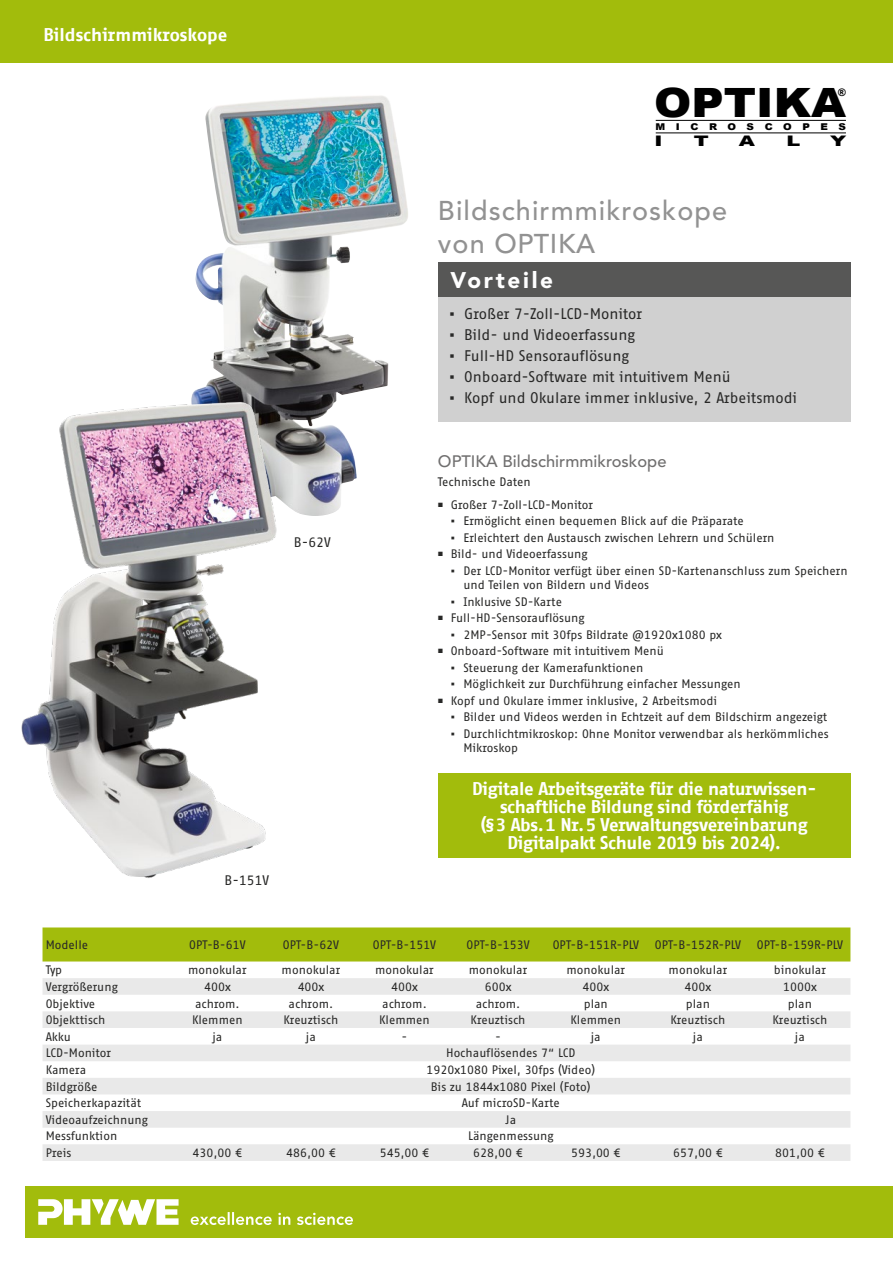
<style>
.page{position:relative;width:893px;height:1263px;background:#fff}
.page>*{position:absolute;margin:0;border:0;box-sizing:border-box;transform-origin:0 0}
.t1{font:900 40.35px "Arial";color:#000;scale:1.11 1}
.Lopende_tekst{font:500 27px/32.4px "Avenir LT Std";letter-spacing:.04em;color:#929292}
.Lopende_tekst-2{font:900 22.5px "Avenir LT Std";letter-spacing:.12em;color:#fff}
.Feature_Copy{font:700 18px/18px "Fago Office Sans CE";letter-spacing:-.02em;color:#fff;text-align:center}
.Feature_Copy-2{font:700 18px "Fago Office Sans CE";color:#fff}
.Artikelgruppe{font:500 16.5px "Avenir LT Std";color:#706f6f}
.Lopende_tekst-3{font:15px "Fago Office Sans OT";color:#282827}
.t2{font:900 14.55px "Arial";color:#000;scale:1.43 1}
.t3{font:13.5px "Fago Office Sans OT";color:#282827}
.ArtDesc_List{font:12px/14.4px "Fago Office Sans OT";color:#282827}
.Artikelgruppe-2{font:12px "Fago Office Sans OT";color:#282827}
.t4{font:900 10.35px "Arial";color:#000}
.t5{font:900 9.3px "Arial";letter-spacing:1.015em;color:#000;scale:1.11 1}
.s1{font-family:"Arial"}
</style>
<div class="page">
<div style="left:0;top:0;width:893px;height:63px;background:#a2bc0c"></div>
<div style="left:26px;top:1186px;width:867px;height:51px;background:#a2bc0c"></div>
<svg style="left:191px;top:1212px;width:162px;height:13px"></svg>
<svg style="left:38px;top:1199px;width:141px;height:26px"></svg>
<div style="left:43px;top:927px;width:807px;height:34px;background:#a2bc0c"></div>
<svg style="left:43px;top:978px;width:807px;height:183px;fill:#e9e9e9"></svg>
<img style="left:191px;top:95px;width:197px;height:421px">
<img style="left:21px;top:398px;width:279px;height:480px">
<div style="left:438px;top:290px;width:412px;height:132px;background:#d0d0d0"></div>
<div style="left:438px;top:262px;width:412px;height:34px;background:#575756"></div>
<hr style="left:656px;top:120px;width:190px;height:1px;background:#000">
<hr style="left:656px;top:133px;width:190px;height:1px;background:#000">
<div style="left:438px;top:774px;width:412px;height:84px;background:#a2bc0c"></div>
<p class="Feature_Copy-2" style="left:43px;top:24px;width:186px">Bildschirmmikroskope</p>
<p class="t3" style="left:294px;top:534px;width:38px">B-62V</p>
<p class="t3" style="left:225px;top:872px;width:46px">B-151V</p>
<p class="t1" style="left:654px;top:73px;width:174px">OPTIKA</p>
<p class="t5" style="left:655px;top:120px;width:173px">MICROSCOPES</p>
<p class="t4" style="left:838px;top:85px;width:10px">®</p>
<p class="t2" style="left:654px;top:130px;width:7px">I</p>
<p class="t2" style="left:694px;top:130px;width:12px">T</p>
<p class="t2" style="left:739px;top:130px;width:13px">A</p>
<p class="t2" style="left:786px;top:130px;width:11px">L</p>
<p class="t2" style="left:830px;top:130px;width:13px">Y</p>
<p class="Lopende_tekst" style="left:438px;top:195px;width:291px">Bildschirmmikroskope von OPTIKA</p>
<p class="Lopende_tekst-2" style="left:450px;top:267px;width:104px">Vorteile</p>
<p class="Lopende_tekst-3" style="left:450px;top:305px;width:194px"><span class="s1">▪</span> Großer 7-Zoll-LCD-Monitor</p>
<p class="Lopende_tekst-3" style="left:450px;top:326px;width:187px"><span class="s1">▪</span> Bild- und Videoerfassung</p>
<p class="Lopende_tekst-3" style="left:450px;top:347px;width:181px"><span class="s1">▪</span> Full-HD Sensorauflösung</p>
<p class="Lopende_tekst-3" style="left:450px;top:368px;width:283px"><span class="s1">▪</span> Onboard-Software mit intuitivem Menü</p>
<p class="Lopende_tekst-3" style="left:450px;top:389px;width:349px"><span class="s1">▪</span> Kopf und Okulare immer inklusive, 2 Arbeitsmodi</p>
<p class="Artikelgruppe" style="left:438px;top:452px;width:230px">OPTIKA Bildschirmmikroskope</p>
<p class="Artikelgruppe-2" style="left:438px;top:475px;width:94px">Technische Daten</p>
<p class="ArtDesc_List" style="left:438px;top:497px;width:157px"><sup>■</sup> Großer 7-Zoll-LCD-Monitor</p>
<p class="ArtDesc_List" style="left:451px;top:514px;width:295px"><span class="s1">▪</span> Ermöglicht einen bequemen Blick auf die Präparate</p>
<p class="ArtDesc_List" style="left:451px;top:531px;width:325px"><span class="s1">▪</span> Erleichtert den Austausch zwischen Lehrern und Schülern</p>
<p class="ArtDesc_List" style="left:438px;top:547px;width:151px"><sup>■</sup> Bild- und Videoerfassung</p>
<p class="ArtDesc_List" style="left:463px;top:564px;width:386px;text-indent:-13px"><span class="s1">▪</span> Der LCD-Monitor verfügt über einen SD-Kartenanschluss zum Speichern und Teilen von Bildern und Videos</p>
<p class="ArtDesc_List" style="left:451px;top:594px;width:113px"><span class="s1">▪</span> Inklusive SD-Karte</p>
<p class="ArtDesc_List" style="left:438px;top:611px;width:148px"><sup>■</sup> Full-HD-Sensorauflösung</p>
<p class="ArtDesc_List" style="left:451px;top:628px;width:273px"><span class="s1">▪</span> 2MP-Sensor mit 30fps Bildrate @1920x1080 px</p>
<p class="ArtDesc_List" style="left:438px;top:644px;width:228px"><sup>■</sup> Onboard-Software mit intuitivem Menü</p>
<p class="ArtDesc_List" style="left:451px;top:661px;width:194px"><span class="s1">▪</span> Steuerung der Kamerafunktionen</p>
<p class="ArtDesc_List" style="left:451px;top:677px;width:292px"><span class="s1">▪</span> Möglichkeit zur Durchführung einfacher Messungen</p>
<p class="ArtDesc_List" style="left:438px;top:694px;width:281px"><sup>■</sup> Kopf und Okulare immer inklusive, 2 Arbeitsmodi</p>
<p class="ArtDesc_List" style="left:451px;top:710px;width:378px"><span class="s1">▪</span> Bilder und Videos werden in Echtzeit auf dem Bildschirm angezeigt</p>
<p class="ArtDesc_List" style="left:463px;top:727px;width:367px;text-indent:-13px"><span class="s1">▪</span> Durchlichtmikroskop: Ohne Monitor verwendbar als herkömmliches<br>Mikroskop</p>
<p class="Feature_Copy" style="left:472px;top:779px;width:346px">Digitale Arbeitsgeräte für die naturwissen&shy;schaftliche Bildung sind förderfähig<br>(§3 Abs.1 Nr.5 Verwaltungsvereinbarung Digitalpakt Schule 2019 bis 2024).</p>
<p class="ArtDesc_List" style="left:46px;top:938px;width:44px">Modelle</p>
<p class="ArtDesc_List" style="left:189px;top:938px;width:58px">OPT-B-61V</p>
<p class="ArtDesc_List" style="left:283px;top:938px;width:58px">OPT-B-62V</p>
<p class="ArtDesc_List" style="left:373px;top:938px;width:65px">OPT-B-151V</p>
<p class="ArtDesc_List" style="left:466px;top:938px;width:65px">OPT-B-153V</p>
<p class="ArtDesc_List" style="left:553px;top:938px;width:88px">OPT-B-151R-PLV</p>
<p class="ArtDesc_List" style="left:655px;top:938px;width:88px">OPT-B-152R-PLV</p>
<p class="ArtDesc_List" style="left:757px;top:938px;width:88px">OPT-B-159R-PLV</p>
<p class="ArtDesc_List" style="left:46px;top:963px;width:18px">Typ</p>
<p class="ArtDesc_List" style="left:188px;top:963px;width:60px">monokular</p>
<p class="ArtDesc_List" style="left:282px;top:963px;width:60px">monokular</p>
<p class="ArtDesc_List" style="left:375px;top:963px;width:60px">monokular</p>
<p class="ArtDesc_List" style="left:469px;top:963px;width:60px">monokular</p>
<p class="ArtDesc_List" style="left:566px;top:963px;width:60px">monokular</p>
<p class="ArtDesc_List" style="left:669px;top:963px;width:60px">monokular</p>
<p class="ArtDesc_List" style="left:774px;top:963px;width:54px">binokular</p>
<p class="ArtDesc_List" style="left:46px;top:980px;width:74px">Vergrößerung</p>
<p class="ArtDesc_List" style="left:204px;top:980px;width:28px">400x</p>
<p class="ArtDesc_List" style="left:298px;top:980px;width:28px">400x</p>
<p class="ArtDesc_List" style="left:391px;top:980px;width:28px">400x</p>
<p class="ArtDesc_List" style="left:485px;top:980px;width:28px">600x</p>
<p class="ArtDesc_List" style="left:583px;top:980px;width:28px">400x</p>
<p class="ArtDesc_List" style="left:685px;top:980px;width:28px">400x</p>
<p class="ArtDesc_List" style="left:783px;top:980px;width:35px">1000x</p>
<p class="ArtDesc_List" style="left:46px;top:996px;width:51px">Objektive</p>
<p class="ArtDesc_List" style="left:195px;top:996px;width:46px">achrom.</p>
<p class="ArtDesc_List" style="left:289px;top:996px;width:46px">achrom.</p>
<p class="ArtDesc_List" style="left:382px;top:996px;width:46px">achrom.</p>
<p class="ArtDesc_List" style="left:476px;top:996px;width:46px">achrom.</p>
<p class="ArtDesc_List" style="left:584px;top:996px;width:26px">plan</p>
<p class="ArtDesc_List" style="left:686px;top:996px;width:26px">plan</p>
<p class="ArtDesc_List" style="left:788px;top:996px;width:26px">plan</p>
<p class="ArtDesc_List" style="left:46px;top:1013px;width:61px">Objekttisch</p>
<p class="ArtDesc_List" style="left:192px;top:1013px;width:52px">Klemmen</p>
<p class="ArtDesc_List" style="left:283px;top:1013px;width:57px">Kreuztisch</p>
<p class="ArtDesc_List" style="left:379px;top:1013px;width:52px">Klemmen</p>
<p class="ArtDesc_List" style="left:470px;top:1013px;width:57px">Kreuztisch</p>
<p class="ArtDesc_List" style="left:570px;top:1013px;width:52px">Klemmen</p>
<p class="ArtDesc_List" style="left:670px;top:1013px;width:57px">Kreuztisch</p>
<p class="ArtDesc_List" style="left:772px;top:1013px;width:57px">Kreuztisch</p>
<p class="ArtDesc_List" style="left:46px;top:1029px;width:27px">Akku</p>
<p class="ArtDesc_List" style="left:212px;top:1029px;width:11px">ja</p>
<p class="ArtDesc_List" style="left:306px;top:1029px;width:11px">ja</p>
<p class="ArtDesc_List" style="left:402px;top:1029px;width:7px">-</p>
<p class="ArtDesc_List" style="left:495px;top:1029px;width:7px">-</p>
<p class="ArtDesc_List" style="left:591px;top:1029px;width:11px">ja</p>
<p class="ArtDesc_List" style="left:693px;top:1029px;width:11px">ja</p>
<p class="ArtDesc_List" style="left:795px;top:1029px;width:11px">ja</p>
<p class="ArtDesc_List" style="left:46px;top:1046px;width:67px">LCD-Monitor</p>
<p class="ArtDesc_List" style="left:446px;top:1046px;width:131px">Hochauflösendes 7“ LCD</p>
<p class="ArtDesc_List" style="left:46px;top:1063px;width:42px">Kamera</p>
<p class="ArtDesc_List" style="left:426px;top:1063px;width:170px">1920x1080 Pixel, 30fps (Video)</p>
<p class="ArtDesc_List" style="left:46px;top:1079px;width:53px">Bildgröße</p>
<p class="ArtDesc_List" style="left:431px;top:1079px;width:161px">Bis zu 1844x1080 Pixel (Foto)</p>
<p class="ArtDesc_List" style="left:46px;top:1096px;width:97px">Speicherkapazität</p>
<p class="ArtDesc_List" style="left:462px;top:1096px;width:100px">Auf microSD-Karte</p>
<p class="ArtDesc_List" style="left:46px;top:1112px;width:104px">Videoaufzeichnung</p>
<p class="ArtDesc_List" style="left:505px;top:1112px;width:12px">Ja</p>
<p class="ArtDesc_List" style="left:46px;top:1129px;width:73px">Messfunktion</p>
<p class="ArtDesc_List" style="left:468px;top:1129px;width:87px">Längenmessung</p>
<p class="ArtDesc_List" style="left:46px;top:1146px;width:27px">Preis</p>
<p class="ArtDesc_List" style="left:193px;top:1146px;width:51px">430,00 €</p>
<p class="ArtDesc_List" style="left:286px;top:1146px;width:51px">486,00 €</p>
<p class="ArtDesc_List" style="left:380px;top:1146px;width:51px">545,00 €</p>
<p class="ArtDesc_List" style="left:473px;top:1146px;width:51px">628,00 €</p>
<p class="ArtDesc_List" style="left:571px;top:1146px;width:51px">593,00 €</p>
<p class="ArtDesc_List" style="left:673px;top:1146px;width:51px">657,00 €</p>
<p class="ArtDesc_List" style="left:775px;top:1146px;width:51px">801,00 €</p>
</div>
